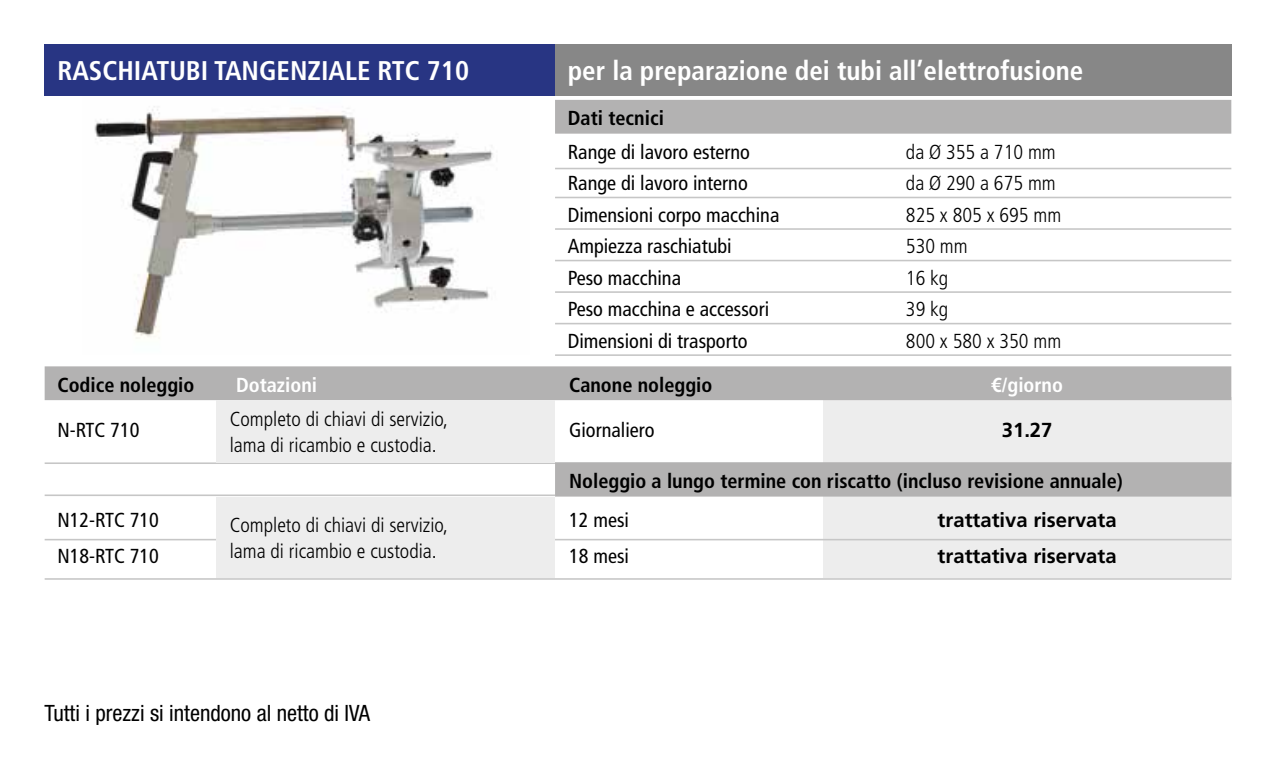
<style>
.page{position:relative;width:1276px;height:766px;background:#fff}
.page>*{position:absolute;margin:0;border:0;box-sizing:border-box;transform-origin:0 0}
.t1{font:700 condensed 27px "Frutiger LT Std";color:#fff}
.t2{font:condensed 22.5px "Helvetica Neue LT Std";color:#000}
.t3{font:condensed 20.25px "Frutiger LT Std";color:#000}
.t4{font:300 condensed 20.25px/25.9px "Frutiger LT Std";color:#000}
.t5{font:700 condensed 20.25px "Frutiger LT Std";color:#000}
.t6{font:700 20.25px "Frutiger LT Std";color:#000}
.t7{font:700 condensed 20.25px "Frutiger LT Std";color:#fff}
</style>
<div class="page">
<img style="left:94px;top:106px;width:399px;height:233px">
<div style="left:555px;top:45px;width:676px;height:51px;background:#878787"></div>
<div style="left:45px;top:45px;width:510px;height:51px;background:#283583"></div>
<div style="left:555px;top:100px;width:676px;height:34px;background:#b3b2b2"></div>
<hr style="left:555px;top:168px;width:676px;height:1px;background:#c6c6c6">
<hr style="left:555px;top:197px;width:676px;height:1px;background:#c6c6c6">
<hr style="left:555px;top:228px;width:676px;height:2px;background:#c6c6c6">
<hr style="left:555px;top:260px;width:676px;height:1px;background:#c6c6c6">
<hr style="left:555px;top:291px;width:676px;height:2px;background:#c6c6c6">
<hr style="left:555px;top:323px;width:676px;height:1px;background:#c6c6c6">
<hr style="left:555px;top:354px;width:676px;height:2px;background:#c6c6c6">
<div style="left:823px;top:397px;width:408px;height:181px;background:#ededed"></div>
<div style="left:45px;top:366px;width:1186px;height:34px;background:#b3b2b2"></div>
<hr style="left:45px;top:462px;width:1186px;height:2px;background:#c6c6c6">
<div style="left:555px;top:462px;width:676px;height:34px;background:#b3b2b2"></div>
<hr style="left:45px;top:494px;width:510px;height:2px;background:#c6c6c6">
<hr style="left:45px;top:538px;width:1186px;height:2px;background:#c6c6c6">
<div style="left:217px;top:400px;width:338px;height:62px;background:#ededed"></div>
<div style="left:217px;top:496px;width:338px;height:81px;background:#ededed"></div>
<hr style="left:45px;top:578px;width:1186px;height:1px;background:#c6c6c6">
<h1 class="t1" style="left:57px;top:55px;width:413px">RASCHIATUBI TANGENZIALE RTC 710</h1>
<h1 class="t1" style="left:568px;top:55px;width:517px">per la preparazione dei tubi all’elettrofusione</h1>
<p class="t5" style="left:568px;top:106px;width:98px">Dati tecnici</p>
<p class="t3" style="left:568px;top:140px;width:184px">Range di lavoro esterno</p>
<p class="t4" style="left:906px;top:139px;width:151px">da Ø 355 a 710 mm</p>
<p class="t3" style="left:568px;top:171px;width:181px">Range di lavoro interno</p>
<p class="t4" style="left:906px;top:171px;width:151px">da Ø 290 a 675 mm</p>
<p class="t3" style="left:568px;top:203px;width:213px">Dimensioni corpo macchina</p>
<p class="t4" style="left:906px;top:202px;width:157px">825 x 805 x 695 mm</p>
<p class="t3" style="left:568px;top:234px;width:165px">Ampiezza raschiatubi</p>
<p class="t4" style="left:906px;top:234px;width:63px">530 mm</p>
<p class="t3" style="left:568px;top:266px;width:115px">Peso macchina</p>
<p class="t4" style="left:906px;top:265px;width:44px">16 kg</p>
<p class="t3" style="left:568px;top:297px;width:203px">Peso macchina e accessori</p>
<p class="t4" style="left:906px;top:297px;width:44px">39 kg</p>
<p class="t3" style="left:568px;top:329px;width:181px">Dimensioni di trasporto</p>
<p class="t4" style="left:906px;top:328px;width:157px">800 x 580 x 350 mm</p>
<p class="t5" style="left:57px;top:373px;width:138px">Codice noleggio</p>
<p class="t7" style="left:236px;top:373px;width:83px">Dotazioni</p>
<p class="t5" style="left:569px;top:373px;width:145px">Canone noleggio</p>
<p class="t7" style="left:991px;top:373px;width:73px">€/giorno</p>
<p class="t3" style="left:57px;top:417px;width:84px">N-RTC 710</p>
<p class="t3" style="left:569px;top:417px;width:87px">Giornaliero</p>
<p class="t6" style="left:1002px;top:417px;width:52px">31.27</p>
<p class="t5" style="left:569px;top:469px;width:555px">Noleggio a lungo termine con riscatto (incluso revisione annuale)</p>
<p class="t3" style="left:57px;top:508px;width:103px">N12-RTC 710</p>
<p class="t3" style="left:569px;top:508px;width:61px">12 mesi</p>
<p class="t6" style="left:937px;top:508px;width:180px">trattativa riservata</p>
<p class="t3" style="left:57px;top:544px;width:103px">N18-RTC 710</p>
<p class="t3" style="left:569px;top:544px;width:61px">18 mesi</p>
<p class="t6" style="left:937px;top:544px;width:180px">trattativa riservata</p>
<p class="t4" style="left:230px;top:406px;width:220px">Completo di chiavi di servizio, lama di ricambio e custodia.</p>
<p class="t4" style="left:230px;top:512px;width:220px">Completo di chiavi di servizio, lama di ricambio e custodia.</p>
<p class="t2" style="left:45px;top:700px;width:327px">Tutti i prezzi si intendono al netto di IVA</p>
</div>
